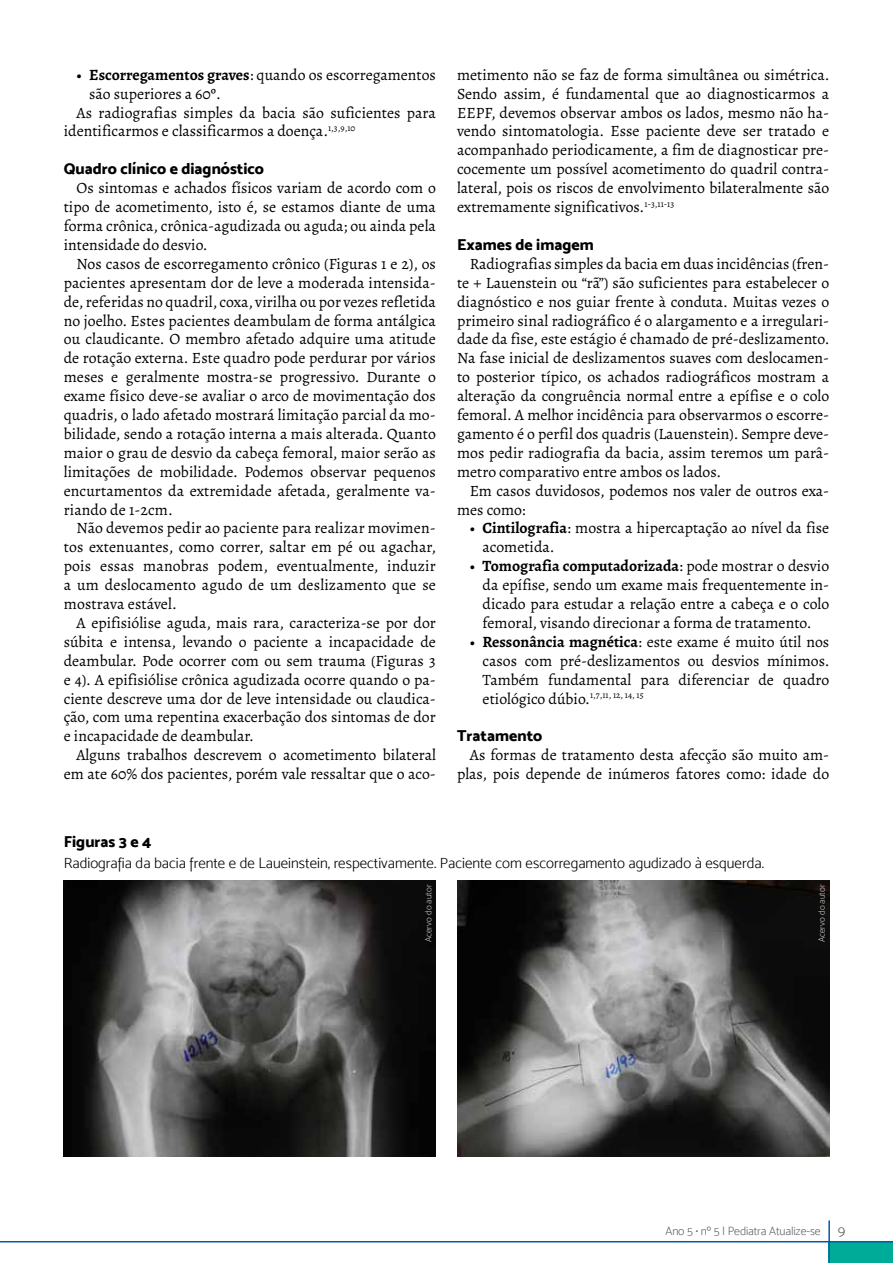
<style>
.page{position:relative;width:893px;height:1263px;background:#fff}
.page>*{position:absolute;margin:0;border:0;box-sizing:border-box;transform-origin:0 0}
.t1{font:15.75px/18.9px "Alegreya";color:#000;text-align:justify}
.t2{font:15.75px "Mosk Extra Bold 800";color:#000}
.t3{font:15px "Mosk Light 300";color:#000}
.t4{font:12px "Mosk Extra Light 200";letter-spacing:-.01em;color:#58595b}
.t5{font:9px "Mosk Extra Light 200";color:#d1d3d4}
.s1{font-weight:700}
.s2{font-family:"Mosk Light 300";font-size:15px}
</style>
<div class="page">
<div style="left:828px;top:1242px;width:65px;height:21px;background:#00ab98"></div>
<hr style="left:0;top:1241px;width:893px;height:1px;background:#005baa">
<hr style="left:828px;top:1220px;width:2px;height:43px;background:#005baa">
<img style="left:64px;top:880px;width:372px;height:277px">
<img style="left:457px;top:880px;width:372px;height:277px">
<p class="t1" style="left:77px;top:65px;width:361px"><span class="s1">• Escorregamentos graves</span>: quando os escorregamentos</p>
<p class="t1" style="left:89px;top:84px;width:133px">são superiores a 60º.</p>
<p class="t1" style="left:77px;top:103px;width:361px">As radiografias simples da bacia são suficientes para</p>
<p class="t1" style="left:64px;top:122px;width:293px">identificarmos e classificarmos a doença.<sup>1,3,9,10</sup></p>
<p class="t2" style="left:64px;top:159px;width:202px">Quadro clínico e diagnóstico</p>
<p class="t1" style="left:64px;top:178px;width:374px;text-indent:13px">Os sintomas e achados físicos variam de acordo com o tipo de acometimento, isto é, se estamos diante de uma forma crônica, crônica-agudizada ou aguda; ou ainda pela intensidade do desvio.</p>
<p class="t1" style="left:64px;top:254px;width:374px;text-indent:13px">Nos casos de escorregamento crônico (Figuras 1 e 2), os pacientes apresentam dor de leve a moderada intensida&shy;de, referidas no quadril, coxa, virilha ou por vezes refletida no joelho. Estes pacientes deambulam de forma antálgica ou claudicante. O membro afetado adquire uma atitude de rotação externa. Este quadro pode perdurar por vários meses e geralmente mostra-se progressivo. Durante o exame físico deve-se avaliar o arco de movimentação dos quadris, o lado afetado mostrará limitação parcial da mo&shy;bilidade, sendo a rotação interna a mais alterada. Quanto maior o grau de desvio da cabeça femoral, maior serão as limitações de mobilidade. Podemos observar pequenos encurtamentos da extremidade afetada, geralmente va&shy;riando de 1-2cm.</p>
<p class="t1" style="left:64px;top:519px;width:374px;text-indent:13px">Não devemos pedir ao paciente para realizar movimen&shy;tos extenuantes, como correr, saltar em pé ou agachar, pois essas manobras podem, eventualmente, induzir a um deslocamento agudo de um deslizamento que se mostrava estável.</p>
<p class="t1" style="left:64px;top:613px;width:374px;text-indent:13px">A epifisiólise aguda, mais rara, caracteriza-se por dor súbita e intensa, levando o paciente a incapacidade de deambular. Pode ocorrer com ou sem trauma (Figuras 3 e 4). A epifisiólise crônica agudizada ocorre quando o pa&shy;ciente descreve uma dor de leve intensidade ou claudica&shy;ção, com uma repentina exacerbação dos sintomas de dor e incapacidade de deambular.</p>
<p class="t1" style="left:64px;top:745px;width:374px;text-align:right">Alguns trabalhos descrevem o acometimento bilateral em ate 60% dos pacientes, porém vale ressaltar que o aco-</p>
<p class="t1" style="left:457px;top:65px;width:374px">metimento não se faz de forma simultânea ou simétrica.<br>Sendo assim, é fundamental que ao diagnosticarmos a EEPF, devemos observar ambos os lados, mesmo não ha&shy;vendo sintomatologia. Esse paciente deve ser tratado e acompanhado periodicamente, a fim de diagnosticar pre&shy;cocemente um possível acometimento do quadril contra&shy;lateral, pois os riscos de envolvimento bilateralmente são extremamente significativos.<sup>1-3,11-13</sup></p>
<p class="t2" style="left:457px;top:235px;width:138px">Exames de imagem</p>
<p class="t1" style="left:457px;top:254px;width:374px;text-indent:13px">Radiografias simples da bacia em duas incidências (fren&shy;te + Lauenstein ou “rã”) são suficientes para estabelecer o diagnóstico e nos guiar frente à conduta. Muitas vezes o primeiro sinal radiográfico é o alargamento e a irregulari&shy;dade da fise, este estágio é chamado de pré-deslizamento.<br>Na fase inicial de deslizamentos suaves com deslocamen&shy;to posterior típico, os achados radiográficos mostram a alteração da congruência normal entre a epífise e o colo femoral. A melhor incidência para observarmos o escorre&shy;gamento é o perfil dos quadris (Lauenstein). Sempre deve&shy;mos pedir radiografia da bacia, assim teremos um parâ&shy;metro comparativo entre ambos os lados.</p>
<p class="t1" style="left:457px;top:481px;width:374px;text-indent:13px">Em casos duvidosos, podemos nos valer de outros exa&shy;mes como:</p>
<p class="t1" style="left:483px;top:519px;width:348px;text-indent:-13px"><span class="s1">• Cintilografia</span>: mostra a hipercaptação ao nível da fise acometida.</p>
<p class="t1" style="left:483px;top:556px;width:348px;text-indent:-13px"><span class="s1">• Tomografia computadorizada</span>: pode mostrar o desvio da epífise, sendo um exame mais frequentemente in&shy;dicado para estudar a relação entre a cabeça e o colo femoral, visando direcionar a forma de tratamento.</p>
<p class="t1" style="left:483px;top:632px;width:348px;text-indent:-13px"><span class="s1">• Ressonância magnética</span>: este exame é muito útil nos casos com pré-deslizamentos ou desvios mínimos.<br>Também fundamental para diferenciar de quadro etiológico dúbio.<sup>1,7,11,</sup> <sup>12,</sup> <sup>14,</sup> <sup>15</sup></p>
<p class="t2" style="left:457px;top:726px;width:87px">Tratamento</p>
<p class="t1" style="left:457px;top:745px;width:374px;text-align:right">As formas de tratamento desta afecção são muito am&shy;plas, pois depende de inúmeros fatores como: idade do</p>
<p class="t2" style="left:64px;top:832px;width:89px">Figuras 3 e 4</p>
<p class="t3" style="left:64px;top:854px;width:702px">Radiografia da bacia frente e de Laueinstein, respectivamente. Paciente com escorregamento agudizado à esquerda.</p>
<p class="t5" style="left:423px;top:942px;width:59px;rotate:-90deg">Acervo do autor</p>
<p class="t5" style="left:817px;top:942px;width:59px;rotate:-90deg">Acervo do autor</p>
<p class="t4" style="left:665px;top:1224px;width:181px">Ano 5 • nº 5 | Pediatra Atualize-se <span class="s2">9</span></p>
</div>
